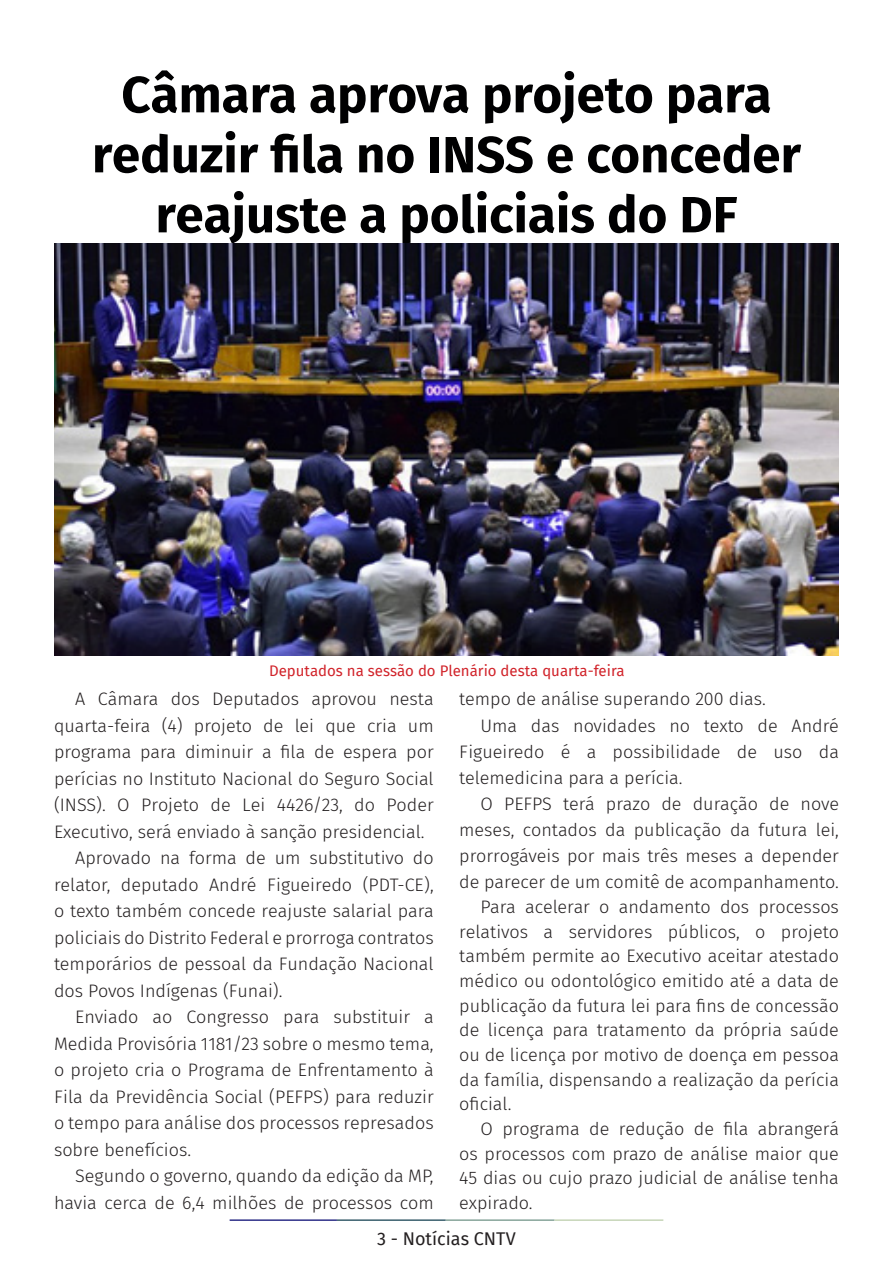
<style>
.page{position:relative;width:893px;height:1263px;background:#fff}
.page>*{position:absolute;margin:0;border:0;box-sizing:border-box;transform-origin:0 0}
.t1{font:700 51px/60px "Fira Sans";color:#000001;text-align:center}
.t2{font:300 18px/26.5px "Fira Sans";color:#231f20;text-align:justify}
.t3{font:18px "Fira Sans";color:#231f20}
.t4{font:15px "Fira Sans";color:#d1232a}
</style>
<div class="page">
<hr style="left:230px;top:1219px;width:107px;height:2px;background:#2f3088">
<hr style="left:337px;top:1219px;width:109px;height:2px;background:#3a5f6d">
<hr style="left:446px;top:1219px;width:109px;height:2px;background:#87a59a">
<hr style="left:555px;top:1219px;width:108px;height:2px;background:#c6d5b7">
<img style="left:54px;top:243px;width:785px;height:412px">
<p class="t1" style="left:92px;top:61px;width:710px">Câmara aprova projeto para reduzir fila no INSS e conceder reajuste a policiais do DF</p>
<p class="t4" style="left:269px;top:659px;width:357px">Deputados na sessão do Plenário desta quarta-feira</p>
<p class="t2" style="left:54px;top:686px;width:381px;text-indent:21px">A Câmara dos Deputados aprovou nesta quarta-feira (4) projeto de lei que cria um programa para diminuir a fila de espera por perícias no Instituto Nacional do Seguro Social (INSS). O Projeto de Lei 4426/23, do Poder Executivo, será enviado à sanção presidencial.</p>
<p class="t2" style="left:54px;top:845px;width:381px;text-indent:21px">Aprovado na forma de um substitutivo do relator, deputado André Figueiredo (PDT-CE), o texto também concede reajuste salarial para policiais do Distrito Federal e prorroga contratos temporários de pessoal da Fundação Nacional dos Povos Indígenas (Funai).</p>
<p class="t2" style="left:54px;top:1004px;width:381px;text-indent:21px">Enviado ao Congresso para substituir a Medida Provisória 1181/23 sobre o mesmo tema, o projeto cria o Programa de Enfrentamento à Fila da Previdência Social (PEFPS) para reduzir o tempo para análise dos processos represados sobre benefícios.</p>
<p class="t2" style="left:54px;top:1163px;width:381px;text-align:right">Segundo o governo, quando da edição da MP, havia cerca de 6,4 milhões de processos com</p>
<p class="t2" style="left:459px;top:686px;width:308px">tempo de análise superando 200 dias.</p>
<p class="t2" style="left:459px;top:712px;width:381px;line-height:26.1px;text-indent:21px">Uma das novidades no texto de André Figueiredo é a possibilidade de uso da telemedicina para a perícia.</p>
<p class="t2" style="left:459px;top:791px;width:381px;line-height:26.1px;text-indent:21px">O PEFPS terá prazo de duração de nove meses, contados da publicação da futura lei, prorrogáveis por mais três meses a depender de parecer de um comitê de acompanhamento.</p>
<p class="t2" style="left:459px;top:894px;width:381px;line-height:24.6px;text-indent:21px">Para acelerar o andamento dos processos relativos a servidores públicos, o projeto também permite ao Executivo aceitar atestado médico ou odontológico emitido até a data de publicação da futura lei para fins de concessão de licença para tratamento da própria saúde ou de licença por motivo de doença em pessoa da família, dispensando a realização da perícia oficial.</p>
<p class="t2" style="left:459px;top:1116px;width:381px;line-height:24.6px;text-indent:21px">O programa de redução de fila abrangerá os processos com prazo de análise maior que 45 dias ou cujo prazo judicial de análise tenha expirado.</p>
<p class="t3" style="left:377px;top:1225px;width:140px">3 - Notícias CNTV</p>
</div>
